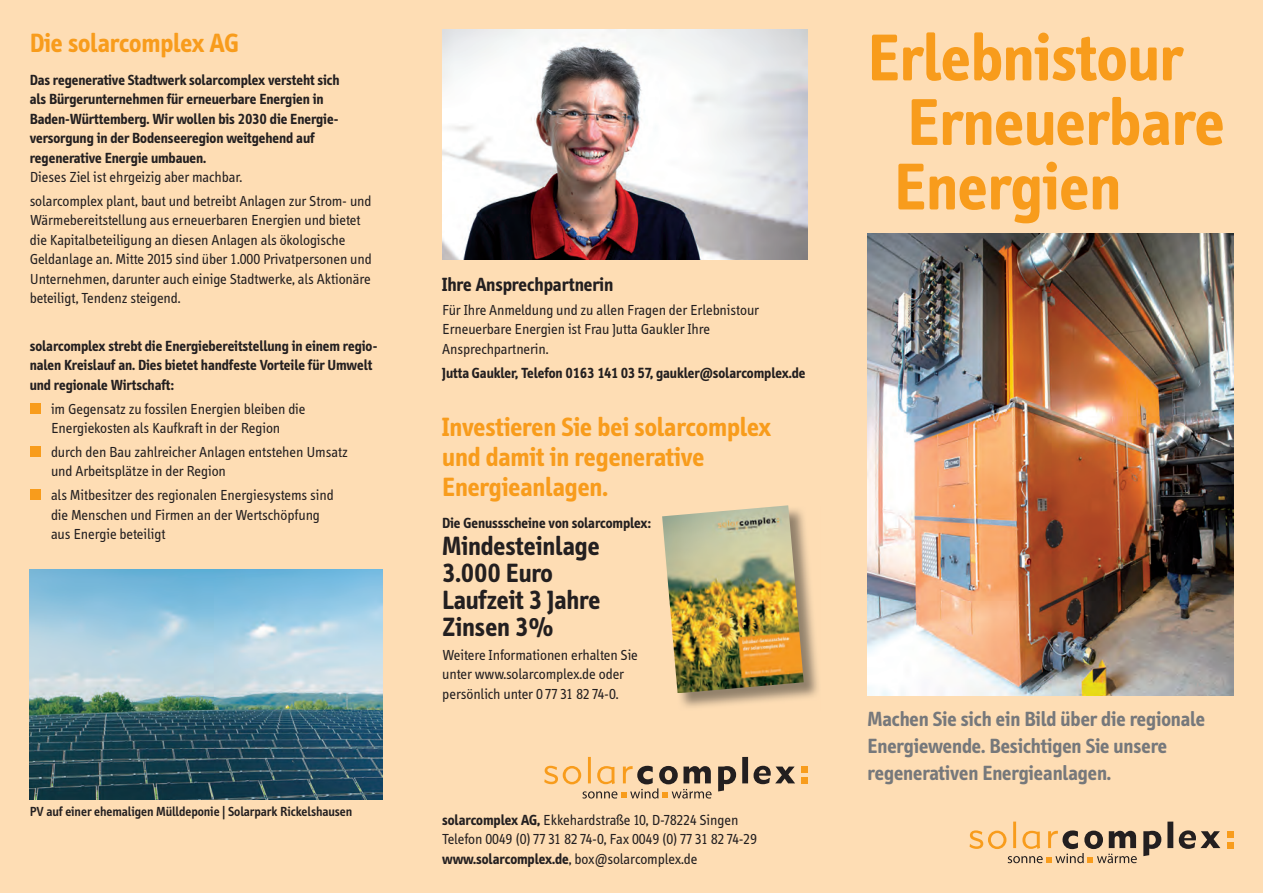
<style>
.page{position:relative;width:1263px;height:893px;background:#feddb4}
.page>*{position:absolute;margin:0;border:0;box-sizing:border-box;transform-origin:0 0}
.t1{font:700 67.5px/64.5px "Info";color:#f89c1c}
.t2{font:700 27px/30px "Info";color:#f89c1c}
.t3{font:700 27px/27px "Info";color:#231f20}
.t4{font:700 21px/27px "Info";color:#76787b}
.t5{font:700 19.5px "Info";color:#231f20}
.t6{font:15px/19.5px "Info";color:#231f20}
.t7{font:700 15px/19.5px "Info";color:#231f20}
.t8{font:600 13.5px "Info";color:#231f20}
.s1{font-weight:700}
</style>
<div class="page">
<hr style="left:1013px;top:822px;width:3px;height:26px;background:#f89c1c">
<svg style="left:1143px;top:831px;width:18px;height:25px"></svg>
<div style="left:1167px;top:822px;width:6px;height:26px;background:#231f20"></div>
<svg style="left:1179px;top:830px;width:41px;height:19px"></svg>
<svg style="left:1227px;top:831px;width:6px;height:17px"></svg>
<svg style="left:969px;top:830px;width:168px;height:33px"></svg>
<img style="left:867px;top:234px;width:366px;height:462px">
<img style="left:30px;top:569px;width:353px;height:230px">
<div style="left:30px;top:403px;width:10px;height:11px;background:#f89c1c"></div>
<div style="left:30px;top:446px;width:10px;height:11px;background:#f89c1c"></div>
<div style="left:30px;top:489px;width:10px;height:11px;background:#f89c1c"></div>
<img style="left:680px;top:526px;width:138px;height:182px">
<img style="left:662px;top:505px;width:142px;height:188px">
<hr style="left:588px;top:757px;width:3px;height:26px;background:#f89c1c">
<svg style="left:718px;top:766px;width:18px;height:25px"></svg>
<div style="left:742px;top:757px;width:6px;height:26px;background:#231f20"></div>
<svg style="left:753px;top:766px;width:42px;height:18px"></svg>
<svg style="left:802px;top:766px;width:6px;height:17px"></svg>
<svg style="left:544px;top:766px;width:168px;height:32px"></svg>
<img style="left:442px;top:30px;width:366px;height:229px">
<h2 class="t2" style="left:30px;top:28px;width:210px">Die solarcomplex AG</h2>
<p class="t7" style="left:30px;top:70px;width:311px">Das regenerative Stadtwerk solarcomplex versteht sich als Bürgerunternehmen für erneuerbare Energien in Baden-Württemberg. Wir wollen bis 2030 die Energie&shy;versorgung in der Bodenseeregion weitgehend auf regenerative Energie umbauen.</p>
<p class="t6" style="left:30px;top:165px;width:343px;line-height:23.7px">Dieses Ziel ist ehrgeizig aber machbar.<br>solarcomplex plant, baut und betreibt Anlagen zur Strom- und</p>
<p class="t6" style="left:30px;top:211px;width:343px">Wärmebereitstellung aus erneuerbaren Energien und bietet die Kapitalbeteiligung an diesen Anlagen als ökologische Geldanlage an. Mitte 2015 sind über 1.000 Privatpersonen und Unternehmen, darunter auch einige Stadtwerke, als Aktionäre beteiligt, Tendenz steigend.</p>
<p class="t7" style="left:30px;top:336px;width:349px">solarcomplex strebt die Energiebereitstellung in einem regio&shy;nalen Kreislauf an. Dies bietet handfeste Vorteile für Umwelt und regionale Wirtschaft:</p>
<p class="t6" style="left:51px;top:399px;width:256px">im Gegensatz zu fossilen Energien bleiben die<br>Energiekosten als Kaufkraft in der Region</p>
<p class="t6" style="left:51px;top:442px;width:298px">durch den Bau zahlreicher Anlagen entstehen Umsatz und Arbeitsplätze in der Region</p>
<p class="t6" style="left:51px;top:486px;width:284px">als Mitbesitzer des regionalen Energiesystems sind die Menschen und Firmen an der Wertschöpfung aus Energie beteiligt</p>
<p class="t8" style="left:30px;top:804px;width:324px">PV auf einer ehemaligen Mülldeponie | Solarpark Rickelshausen</p>
<h3 class="t5" style="left:442px;top:273px;width:173px">Ihre Ansprechpartnerin</h3>
<p class="t6" style="left:442px;top:300px;width:318px">Für Ihre Anmeldung und zu allen Fragen der Erlebnistour<br>Erneuerbare Energien ist Frau Jutta Gaukler Ihre<br>Ansprechpartnerin.</p>
<p class="t7" style="left:442px;top:363px;width:365px">Jutta Gaukler, Telefon 0163 141 03 57, gaukler@solarcomplex.de</p>
<h2 class="t2" style="left:442px;top:412px;width:330px">Investieren Sie bei solarcomplex und damit in regenerative<br>Energieanlagen.</h2>
<p class="t7" style="left:442px;top:513px;width:210px">Die Genussscheine von solarcomplex:</p>
<h2 class="t3" style="left:442px;top:532px;width:160px">Mindesteinlage<br>3.000 Euro<br>Laufzeit 3 Jahre<br>Zinsen 3%</h2>
<p class="t6" style="left:442px;top:645px;width:197px">Weitere Informationen erhalten Sie unter www.solarcomplex.de oder persönlich unter 0 77 31 82 74-0.</p>
<p class="t6" style="left:442px;top:810px;width:316px"><span class="s1">solarcomplex AG,</span> Ekkehardstraße 10, D-78224 Singen<br>Telefon 0049 (0) 77 31 82 74-0, Fax 0049 (0) 77 31 82 74-29 <span class="s1">www.solarcomplex.de</span>, box@solarcomplex.de</p>
<h1 class="t1" style="left:894px;top:26px;width:332px;text-indent:-26px">Erlebnistour<br>Erneuerbare<br>Energien</h1>
<h3 class="t4" style="left:867px;top:706px;width:339px">Machen Sie sich ein Bild über die regionale<br>Energiewende. Besichtigen Sie unsere regenerativen Energieanlagen.</h3>
</div>
